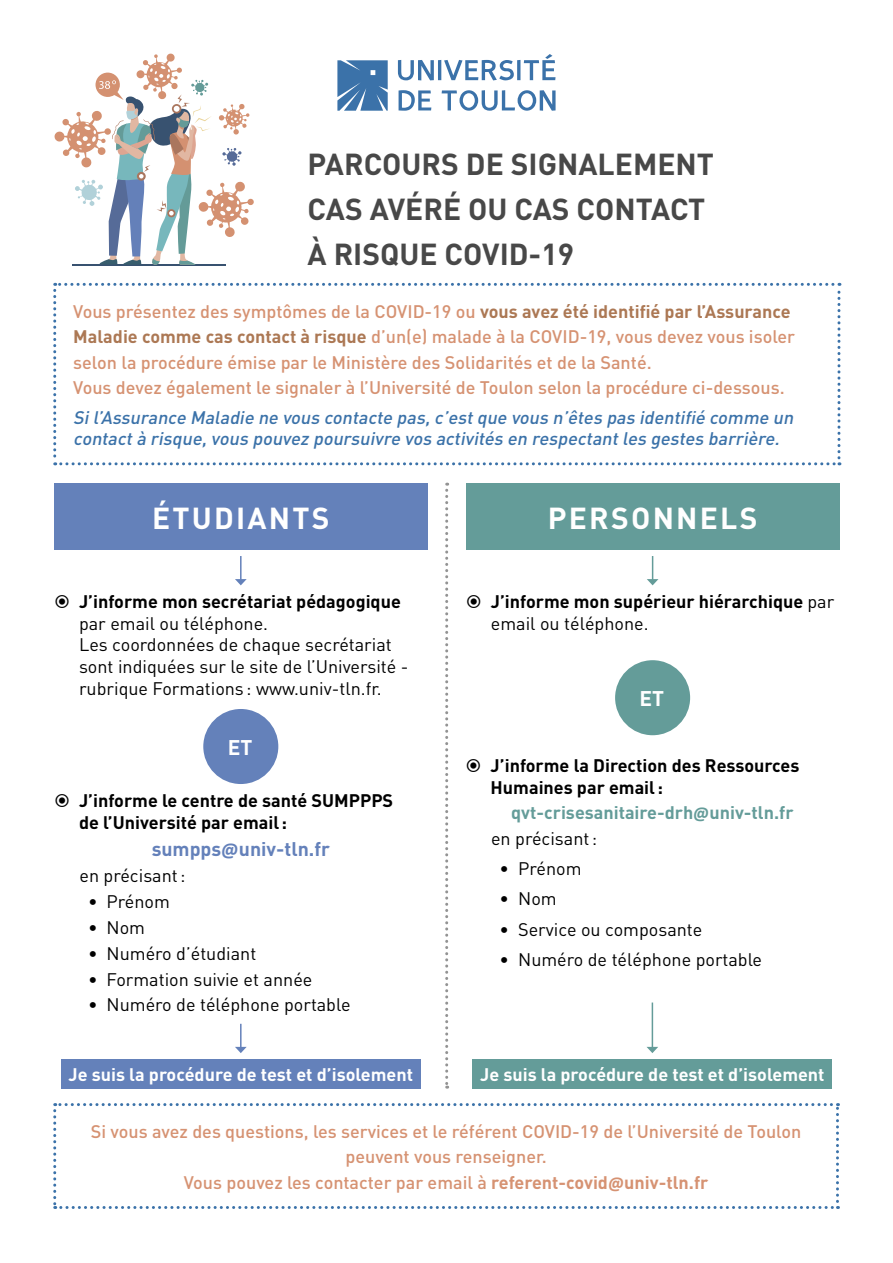
<style>
.page{position:relative;width:893px;height:1263px;background:#fff}
.page>*{position:absolute;margin:0;border:0;box-sizing:border-box;transform-origin:0 0}
.t1{font:700 30px "DIN";color:#484848}
.t2{font:700 30px "DIN";letter-spacing:.075em;color:#fff}
.t3{font:700 21px "DIN";color:#fff}
.t4{font:700 19.5px "DIN";color:#6481ba}
.t5{font:500 18px/25.5px "DIN";color:#d69272}
.t6{font:18px/21.6px "DIN";color:#000}
.t7{font:700 18px/21.6px "DIN";color:#000}
.t8{font:italic 500 18px/21px "DIN";color:#3b72a9}
.t9{font:700 18px "DIN";color:#fff}
.t10{font:700 18px "DIN";color:#649c99}
.s1{font-weight:700;color:#ac7854}
.s2{font-weight:700}
.s3{font-weight:400}
.s4{font-family:"Calibri"}
.s5{font-family:"Calibri";font-weight:700}
</style>
<div class="page">
<svg style="left:337px;top:60px;width:51px;height:51px;background:#5182b2"></svg>
<svg style="left:398px;top:60px;width:36px;height:20px"></svg>
<hr style="left:438px;top:60px;width:3px;height:20px;background:#3b72a9">
<svg style="left:444px;top:60px;width:70px;height:20px"></svg>
<hr style="left:517px;top:60px;width:3px;height:20px;background:#3b72a9">
<svg style="left:524px;top:54px;width:31px;height:26px"></svg>
<svg style="left:399px;top:90px;width:32px;height:21px"></svg>
<svg style="left:442px;top:90px;width:114px;height:21px"></svg>
<hr style="left:72px;top:264px;width:154px;height:2px;background:#385270">
<svg style="left:54px;top:53px;width:200px;height:212px"></svg>
<svg style="left:53px;top:283px;width:787px;height:182px"></svg>
<svg style="left:445px;top:483px;width:3px;height:606px"></svg>
<div style="left:54px;top:483px;width:374px;height:67px;background:#6481ba"></div>
<div style="left:61px;top:1059px;width:359px;height:30px;background:#6481ba"></div>
<div style="left:473px;top:1059px;width:359px;height:30px;background:#649c99"></div>
<div style="left:466px;top:483px;width:373px;height:67px;background:#649c99"></div>
<div style="left:203px;top:709px;width:75px;height:75px;background:#6481ba;border-radius:50%"></div>
<div style="left:615px;top:660px;width:75px;height:75px;background:#649c99;border-radius:50%"></div>
<hr style="left:240px;top:556px;width:2px;height:24px;background:#6481ba">
<svg style="left:235px;top:579px;width:12px;height:6px"></svg>
<svg style="left:647px;top:556px;width:11px;height:29px"></svg>
<hr style="left:240px;top:1024px;width:2px;height:23px;background:#6481ba">
<svg style="left:235px;top:1047px;width:12px;height:6px"></svg>
<hr style="left:652px;top:1002px;width:1px;height:45px;background:#649c99">
<svg style="left:647px;top:1047px;width:11px;height:6px"></svg>
<svg style="left:53px;top:1103px;width:786px;height:106px"></svg>
<p class="t1" style="left:308px;top:144px;width:408px">PARCOURS DE SIGNALEMENT</p>
<p class="t1" style="left:308px;top:189px;width:399px">CAS AVÉRÉ OU CAS CONTACT</p>
<p class="t1" style="left:308px;top:234px;width:268px">À RISQUE COVID-19</p>
<p class="t5" style="left:73px;top:298px;width:723px">Vous présentez des symptômes de la COVID-19 ou <span class="s1">vous avez été identifié par l’Assurance<br>Maladie comme cas contact à risque</span> d’un(e) malade à la COVID-19, vous devez vous isoler selon la procédure émise par le Ministère des Solidarités et de la Santé.</p>
<p class="t5" style="left:73px;top:374px;width:713px">Vous devez également le signaler à l’Université de Toulon selon la procédure ci-dessous.</p>
<p class="t8" style="left:73px;top:406px;width:725px">Sil’Assurance Maladie ne vous contacte pas,c’estque vous n’êtes pas identifié comme un contactà risque,vous pouvez poursuivre vos activités en respectantles gestes barrière.</p>
<p class="t2" style="left:152px;top:498px;width:179px">ÉTUDIANTS</p>
<p class="t2" style="left:548px;top:498px;width:211px">PERSONNELS</p>
<p class="t6" style="left:79px;top:590px;width:331px"><span class="s2">J’informe mon secrétariat pédagogique </span>par email ou téléphone.<br>Les coordonnées de chaque secrétariat sont indiquées sur le site de l’Université - rubrique Formations : www.univ-tln.fr.</p>
<p class="t7" style="left:491px;top:590px;width:345px">J’informe mon supérieur hiérarchique <span class="s3">par email ou téléphone.</span></p>
<p class="t3" style="left:639px;top:685px;width:26px">ET</p>
<p class="t3" style="left:228px;top:734px;width:26px">ET</p>
<p class="t7" style="left:79px;top:789px;width:316px">J’informe le centre de santé SUMPPPS de l’Université par email:</p>
<p class="t4" style="left:152px;top:836px;width:180px">sumpps<span class="s4">@</span>univ-tln.fr</p>
<p class="t6" style="left:80px;top:864px;width:107px">en précisant:</p>
<p class="t6" style="left:88px;top:890px;width:83px">• Prénom</p>
<p class="t6" style="left:88px;top:916px;width:59px">• Nom</p>
<p class="t6" style="left:88px;top:942px;width:170px">• Numéro d’étudiant</p>
<p class="t6" style="left:88px;top:968px;width:226px">• Formation suivie et année</p>
<p class="t6" style="left:88px;top:994px;width:264px">• Numéro de téléphone portable</p>
<p class="t7" style="left:491px;top:754px;width:310px">J’informe la Direction des Ressources<br>Humaines par email:</p>
<p class="t10" style="left:511px;top:801px;width:284px">qvt-crisesanitaire-drh<span class="s4">@</span>univ-tln.fr</p>
<p class="t6" style="left:491px;top:827px;width:107px">en précisant:</p>
<p class="t6" style="left:500px;top:858px;width:83px">• Prénom</p>
<p class="t6" style="left:500px;top:888px;width:59px">• Nom</p>
<p class="t6" style="left:500px;top:918px;width:204px">• Service ou composante</p>
<p class="t6" style="left:500px;top:948px;width:264px">• Numéro de téléphone portable</p>
<p class="t9" style="left:69px;top:1063px;width:346px">Je suis la procédure de test et d’isolement</p>
<p class="t9" style="left:480px;top:1063px;width:346px">Je suis la procédure de test et d’isolement</p>
<p class="t5" style="left:91px;top:1118px;width:712px;text-align:center">Si vous avez des questions, les services et le référent COVID-19 de l’Université de Toulon peuvent vous renseigner.</p>
<p class="t5" style="left:184px;top:1169px;width:526px">Vous pouvez les contacter par email à <span class="s2">referent-covid</span><span class="s5">@</span><span class="s2">univ-tln.fr</span></p>
</div>
